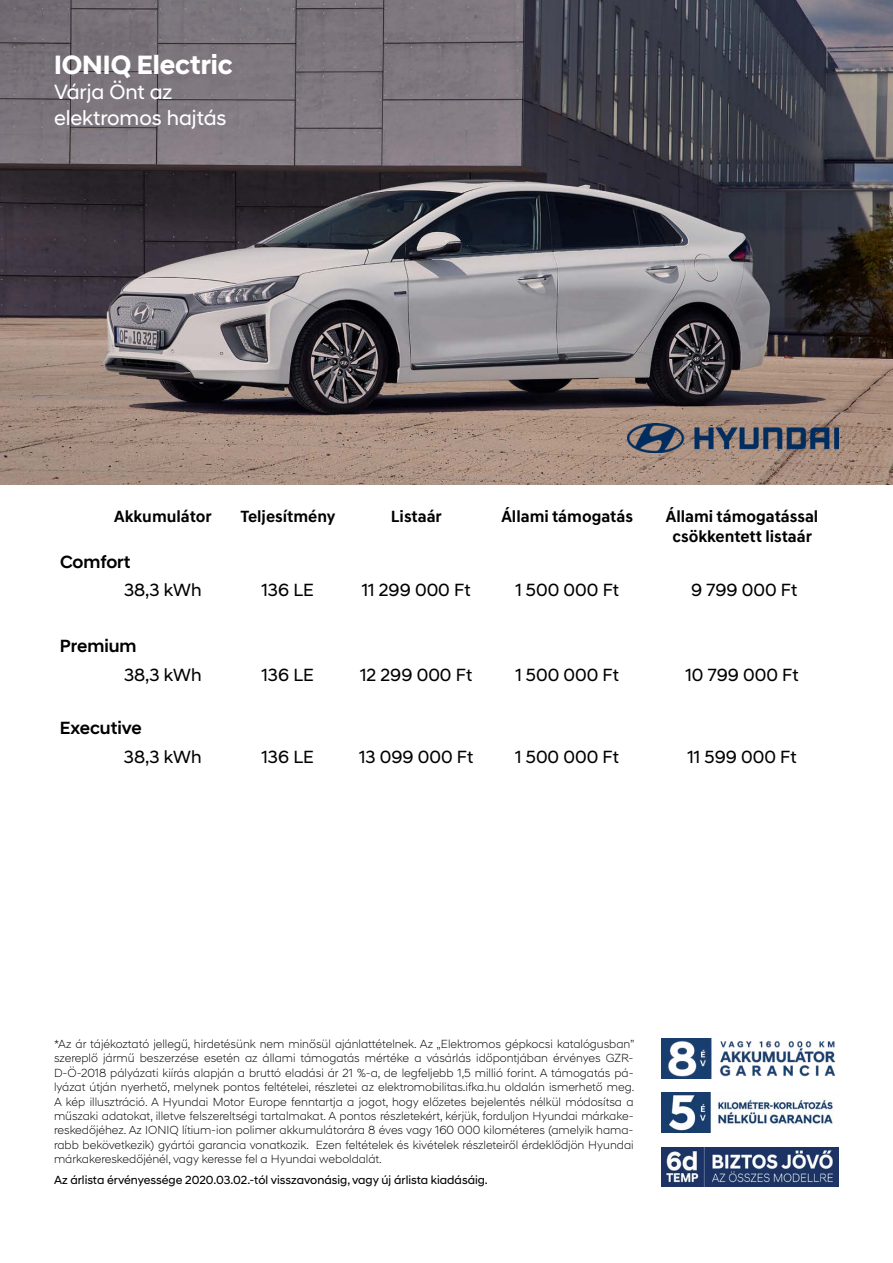
<style>
.page{position:relative;width:893px;height:1263px;background:#fff}
.page>*{position:absolute;margin:0;border:0;box-sizing:border-box;transform-origin:0 0}
.t1{font:700 27px "Hyundai Sans Head";color:#fff}
.t2{font:21px/25.2px "Hyundai Sans Head";color:#fff}
.t3{font:18px "Hyundai Sans Head";color:#000}
.t4{font:500 18px "Hyundai Sans Head";color:#000}
.t5{font:700 16.5px/19.8px "Hyundai Sans Text";color:#000;text-align:center}
.t6{font:300 12px/14.4px "Hyundai Sans Head";color:#000;text-align:justify}
.t7{font:12px "Hyundai Sans Head";color:#000}
</style>
<div class="page">
<img style="left:0;top:0;width:893px;height:484px">
<img style="left:661px;top:1093px;width:173px;height:39px">
<img style="left:661px;top:1039px;width:175px;height:39px">
<img style="left:627px;top:423px;width:212px;height:29px">
<img style="left:661px;top:1147px;width:178px;height:40px">
<h1 class="t1" style="left:54px;top:49px;width:180px">IONIQ Electric</h1>
<h2 class="t2" style="left:54px;top:80px;width:174px">Várja Önt az elektromos hajtás</h2>
<h3 class="t5" style="left:114px;top:507px;width:99px">Akkumulátor</h3>
<h3 class="t5" style="left:240px;top:507px;width:97px">Teljesítmény</h3>
<h3 class="t5" style="left:391px;top:507px;width:52px">Listaár</h3>
<h3 class="t5" style="left:501px;top:507px;width:133px">Állami támogatás</h3>
<h3 class="t5" style="left:666px;top:507px;width:154px">Állami támogatással csökkentett listaár</h3>
<h3 class="t4" style="left:60px;top:551px;width:72px">Comfort</h3>
<h3 class="t3" style="left:124px;top:579px;width:79px">38,3 kWh</h3>
<h3 class="t3" style="left:261px;top:579px;width:54px">136 LE</h3>
<h3 class="t3" style="left:362px;top:579px;width:110px">11 299 000 Ft</h3>
<h3 class="t3" style="left:515px;top:579px;width:105px">1 500 000 Ft</h3>
<h3 class="t3" style="left:691px;top:579px;width:108px">9 799 000 Ft</h3>
<h3 class="t4" style="left:60px;top:635px;width:78px">Premium</h3>
<h3 class="t3" style="left:124px;top:664px;width:79px">38,3 kWh</h3>
<h3 class="t3" style="left:261px;top:664px;width:54px">136 LE</h3>
<h3 class="t3" style="left:360px;top:664px;width:113px">12 299 000 Ft</h3>
<h3 class="t3" style="left:515px;top:664px;width:105px">1 500 000 Ft</h3>
<h3 class="t3" style="left:686px;top:664px;width:114px">10 799 000 Ft</h3>
<h3 class="t4" style="left:60px;top:717px;width:83px">Executive</h3>
<h3 class="t3" style="left:124px;top:746px;width:79px">38,3 kWh</h3>
<h3 class="t3" style="left:261px;top:746px;width:54px">136 LE</h3>
<h3 class="t3" style="left:359px;top:746px;width:116px">13 099 000 Ft</h3>
<h3 class="t3" style="left:515px;top:746px;width:105px">1 500 000 Ft</h3>
<h3 class="t3" style="left:687px;top:746px;width:110px">11 599 000 Ft</h3>
<p class="t6" style="left:54px;top:1036px;width:582px">*Az ár tájékoztató jellegű, hirdetésünk nem minősül ajánlattételnek. Az „Elektromos gépkocsi katalógusban” szereplő jármű beszerzése esetén az állami támogatás mértéke a vásárlás időpontjában érvényes GZR-D-Ö-2018 pályázati kiírás alapján a bruttó eladási ár 21 %-a, de legfeljebb 1,5 millió forint. A támogatás pá&shy;lyázat útján nyerhető, melynek pontos feltételei, részletei az elektromobilitas.ifka.hu oldalán ismerhető meg.<br>A kép illusztráció. A Hyundai Motor Europe fenntartja a jogot, hogy előzetes bejelentés nélkül módosítsa a műszaki adatokat, illetve felszereltségi tartalmakat. A pontos részletekért, kérjük, forduljon Hyundai márkake&shy;reskedőjéhez. Az IONIQ lítium-ion polimer akkumulátorára 8 éves vagy 160 000 kilométeres (amelyik hama&shy;rabb bekövetkezik) gyártói garancia vonatkozik. Ezen feltételek és kivételek részleteiről érdeklődjön Hyundai márkakereskedőjénél, vagy keresse fel a Hyundai weboldalát.</p>
<p class="t7" style="left:54px;top:1172px;width:435px">Az árlista érvényessége 2020.03.02.-tól visszavonásig, vagy új árlista kiadásáig.</p>
</div>
